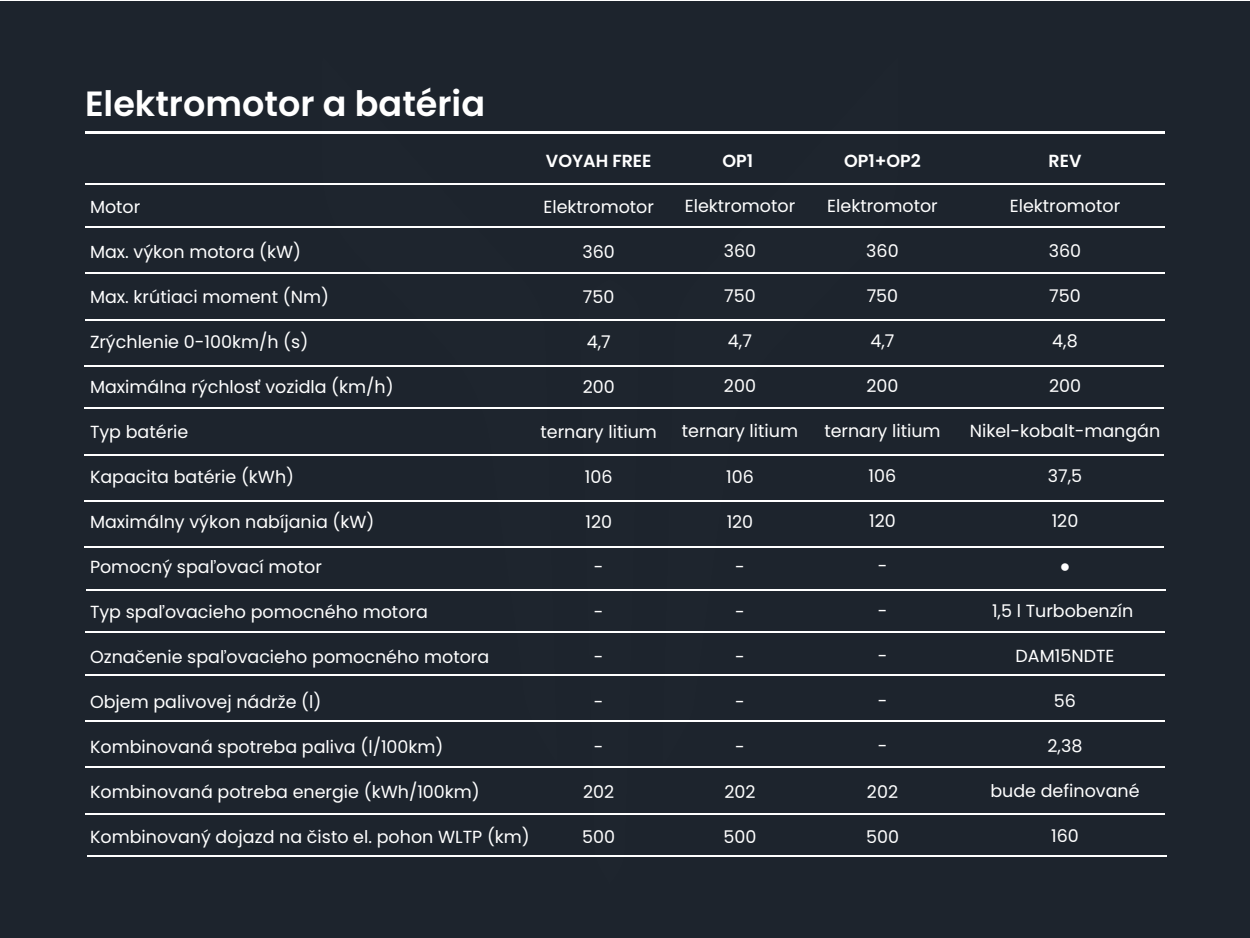
<style>
.page{position:relative;width:1250px;height:938px;background:#fff}
.page>*{position:absolute;margin:0;border:0;box-sizing:border-box;transform-origin:0 0}
.t1{font:600 35px "Poppins";color:#fff}
.t2{font:17.5px "Poppins";color:#fff}
.t3{font:600 17.5px "Poppins";color:#fff}
.t4{font:17.5px "Arial";color:#fff}
</style>
<div class="page">
<div style="left:0;top:1px;width:1250px;height:937px;background:#1d242d"></div>
<svg style="left:662px;top:183px;width:237px;height:539px"></svg>
<svg style="left:321px;top:183px;width:236px;height:539px"></svg>
<svg style="left:579px;top:320px;width:61px;height:537px"></svg>
<hr style="left:85px;top:131px;width:1080px;height:3px;background:#fff">
<hr style="left:85px;top:184px;width:1080px;height:1px;background:#fff">
<hr style="left:85px;top:226px;width:1080px;height:2px;background:#fff">
<hr style="left:85px;top:272px;width:1080px;height:2px;background:#fff">
<hr style="left:85px;top:319px;width:1080px;height:1px;background:#fff">
<hr style="left:84px;top:365px;width:1080px;height:1px;background:#fff">
<hr style="left:84px;top:408px;width:1080px;height:1px;background:#fff">
<hr style="left:84px;top:454px;width:1080px;height:1px;background:#fff">
<hr style="left:84px;top:500px;width:1080px;height:1px;background:#fff">
<hr style="left:84px;top:546px;width:1080px;height:2px;background:#fff">
<hr style="left:86px;top:589px;width:1080px;height:1px;background:#fff">
<hr style="left:85px;top:631px;width:1080px;height:1px;background:#fff">
<hr style="left:85px;top:674px;width:1080px;height:1px;background:#fff">
<hr style="left:85px;top:720px;width:1080px;height:1px;background:#fff">
<hr style="left:85px;top:766px;width:1080px;height:2px;background:#fff">
<hr style="left:85px;top:812px;width:1080px;height:2px;background:#fff">
<hr style="left:88px;top:855px;width:1080px;height:1px;background:#fff">
<h1 class="t1" style="left:85px;top:84px;width:402px">Elektromotor a batéria</h1>
<p class="t2" style="left:90px;top:196px;width:52px">Motor</p>
<p class="t2" style="left:90px;top:241px;width:213px">Max. výkon motora (kW)</p>
<p class="t2" style="left:90px;top:286px;width:241px">Max. krútiaci moment (Nm)</p>
<p class="t2" style="left:90px;top:331px;width:220px">Zrýchlenie 0-100km/h (s)</p>
<p class="t2" style="left:90px;top:376px;width:305px">Maximálna rýchlosť vozidla (km/h)</p>
<p class="t2" style="left:90px;top:421px;width:100px">Typ batérie</p>
<p class="t2" style="left:90px;top:466px;width:206px">Kapacita batérie (kWh)</p>
<p class="t2" style="left:90px;top:511px;width:286px">Maximálny výkon nabíjania (kW)</p>
<p class="t2" style="left:90px;top:556px;width:233px">Pomocný spaľovací motor</p>
<p class="t2" style="left:90px;top:601px;width:339px">Typ spaľovacieho pomocného motora</p>
<p class="t2" style="left:90px;top:646px;width:401px">Označenie spaľovacieho pomocného motora</p>
<p class="t2" style="left:90px;top:691px;width:233px">Objem palivovej nádrže (l)</p>
<p class="t2" style="left:90px;top:736px;width:355px">Kombinovaná spotreba paliva (l/100km)</p>
<p class="t2" style="left:90px;top:781px;width:391px">Kombinovaná potreba energie (kWh/100km)</p>
<p class="t2" style="left:90px;top:826px;width:441px">Kombinovaný dojazd na čisto el. pohon WLTP (km)</p>
<p class="t3" style="left:546px;top:151px;width:107px">VOYAH FREE</p>
<p class="t2" style="left:543px;top:196px;width:112px">Elektromotor</p>
<p class="t2" style="left:583px;top:241px;width:34px">360</p>
<p class="t2" style="left:583px;top:286px;width:33px">750</p>
<p class="t2" style="left:587px;top:331px;width:26px">4,7</p>
<p class="t2" style="left:583px;top:376px;width:34px">200</p>
<p class="t2" style="left:541px;top:421px;width:118px">ternary litium</p>
<p class="t2" style="left:585px;top:466px;width:29px">106</p>
<p class="t2" style="left:585px;top:511px;width:28px">120</p>
<p class="t2" style="left:594px;top:556px;width:11px">-</p>
<p class="t2" style="left:594px;top:601px;width:11px">-</p>
<p class="t2" style="left:594px;top:646px;width:11px">-</p>
<p class="t2" style="left:594px;top:691px;width:11px">-</p>
<p class="t2" style="left:594px;top:736px;width:11px">-</p>
<p class="t2" style="left:583px;top:781px;width:33px">202</p>
<p class="t2" style="left:582px;top:826px;width:34px">500</p>
<p class="t3" style="left:723px;top:151px;width:32px">OP1</p>
<p class="t2" style="left:685px;top:196px;width:112px">Elektromotor</p>
<p class="t2" style="left:724px;top:241px;width:34px">360</p>
<p class="t2" style="left:724px;top:286px;width:33px">750</p>
<p class="t2" style="left:728px;top:331px;width:26px">4,7</p>
<p class="t2" style="left:724px;top:376px;width:34px">200</p>
<p class="t2" style="left:682px;top:421px;width:118px">ternary litium</p>
<p class="t2" style="left:726px;top:466px;width:29px">106</p>
<p class="t2" style="left:727px;top:511px;width:28px">120</p>
<p class="t2" style="left:735px;top:556px;width:11px">-</p>
<p class="t2" style="left:735px;top:601px;width:11px">-</p>
<p class="t2" style="left:735px;top:646px;width:11px">-</p>
<p class="t2" style="left:735px;top:691px;width:11px">-</p>
<p class="t2" style="left:735px;top:736px;width:11px">-</p>
<p class="t2" style="left:724px;top:781px;width:33px">202</p>
<p class="t2" style="left:724px;top:826px;width:34px">500</p>
<p class="t3" style="left:844px;top:151px;width:78px">OP1+OP2</p>
<p class="t2" style="left:827px;top:196px;width:112px">Elektromotor</p>
<p class="t2" style="left:866px;top:241px;width:34px">360</p>
<p class="t2" style="left:867px;top:286px;width:33px">750</p>
<p class="t2" style="left:870px;top:331px;width:26px">4,7</p>
<p class="t2" style="left:866px;top:376px;width:34px">200</p>
<p class="t2" style="left:824px;top:421px;width:118px">ternary litium</p>
<p class="t2" style="left:869px;top:466px;width:29px">106</p>
<p class="t2" style="left:869px;top:511px;width:28px">120</p>
<p class="t2" style="left:878px;top:556px;width:11px">-</p>
<p class="t2" style="left:878px;top:601px;width:11px">-</p>
<p class="t2" style="left:878px;top:646px;width:11px">-</p>
<p class="t2" style="left:878px;top:691px;width:11px">-</p>
<p class="t2" style="left:878px;top:736px;width:11px">-</p>
<p class="t2" style="left:867px;top:781px;width:33px">202</p>
<p class="t2" style="left:866px;top:826px;width:34px">500</p>
<p class="t3" style="left:1049px;top:151px;width:34px">REV</p>
<p class="t2" style="left:1010px;top:196px;width:112px">Elektromotor</p>
<p class="t2" style="left:1049px;top:241px;width:34px">360</p>
<p class="t2" style="left:1049px;top:286px;width:33px">750</p>
<p class="t2" style="left:1052px;top:331px;width:27px">4,8</p>
<p class="t2" style="left:1049px;top:376px;width:34px">200</p>
<p class="t2" style="left:970px;top:421px;width:192px">Nikel-kobalt-mangán</p>
<p class="t2" style="left:1048px;top:466px;width:36px">37,5</p>
<p class="t2" style="left:1052px;top:511px;width:28px">120</p>
<p class="t4" style="left:1060px;top:554px;width:12px">●</p>
<p class="t2" style="left:992px;top:601px;width:143px">1,5 l Turbobenzín</p>
<p class="t2" style="left:1016px;top:646px;width:100px">DAM15NDTE</p>
<p class="t2" style="left:1054px;top:691px;width:24px">56</p>
<p class="t2" style="left:1048px;top:736px;width:36px">2,38</p>
<p class="t2" style="left:990px;top:781px;width:151px">bude definované</p>
<p class="t2" style="left:1051px;top:826px;width:29px">160</p>
</div>
